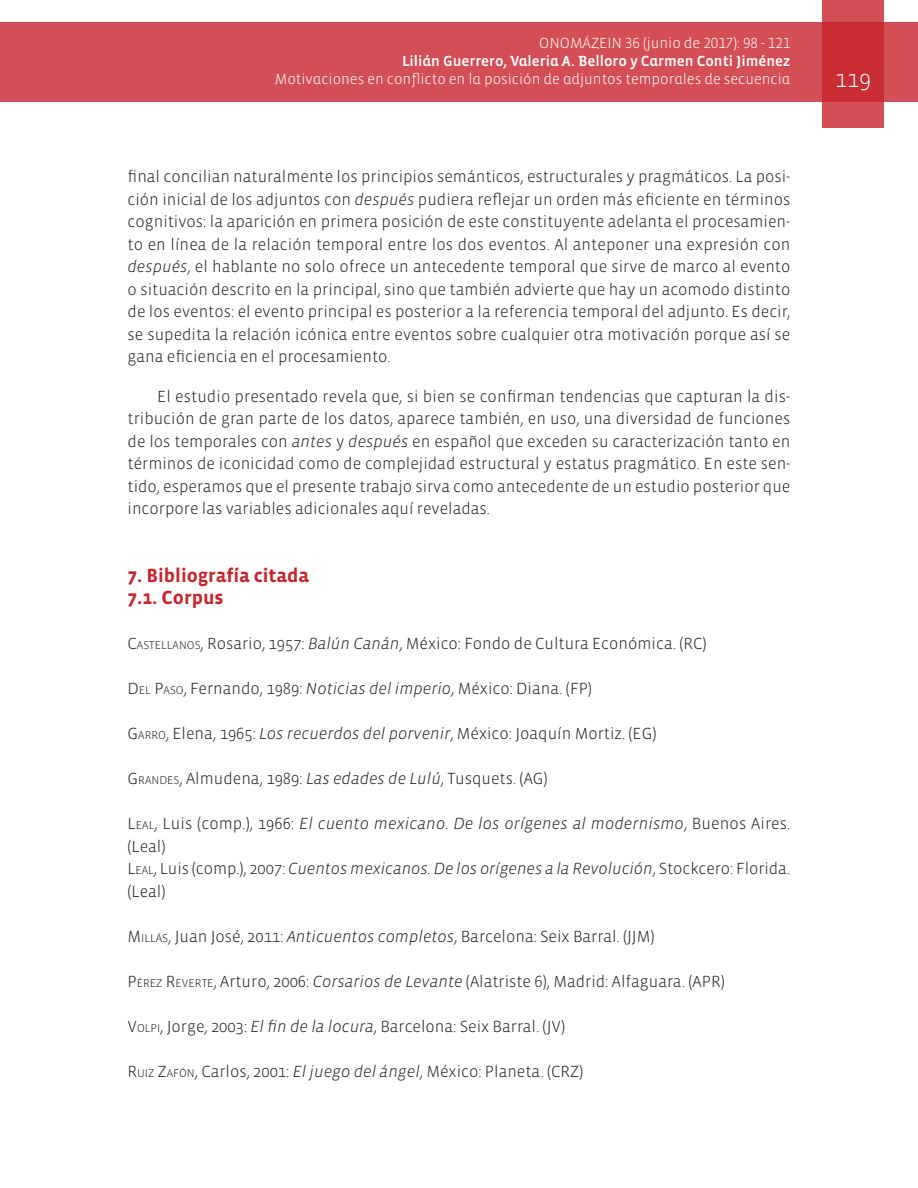
<style>
.page{position:relative;width:918px;height:1188px;background:#fff}
.page>*{position:absolute;margin:0;border:0;box-sizing:border-box;transform-origin:0 0}
.t1{font:300 24px "Vista Sans";color:#fff}
.Títulos{font:700 19.5px "Vista Sans";color:#c8242b}
.Textos{font:300 16.5px/22.5px "Vista Sans";color:#231f20;text-align:justify}
.Texto_primero{font:300 16.5px/22.5px "Vista Sans";color:#231f20}
.Texto_primero-2{font:italic 300 16.5px/22.5px "Vista Sans";letter-spacing:.005em;color:#231f20}
.t2{font:300 15px "Vista Sans Alt";color:#fff}
.t3{font:15px "Vista Sans Alt Med";color:#fff}
.s1{font-style:italic}
.s2{font-style:inherit}
.s3{font-size:11.55px}
.s4{font-style:normal}
.s5{font-style:normal;font-size:11.55px}
</style>
<div class="page">
<div style="left:0;top:23px;width:918px;height:79px;background:#d34f55"></div>
<svg style="left:822px;top:0;width:62px;height:128px;background:#cd393f"></svg>
<p class="t2" style="left:539px;top:36px;width:253px">ONOMÁZEIN 36 (junio de 2017): 98 - 121</p>
<p class="t3" style="left:402px;top:54px;width:390px">Lilián Guerrero, Valeria A. Belloro y Carmen Conti Jiménez</p>
<p class="t2" style="left:275px;top:72px;width:517px">Motivaciones en conflicto en la posición de adjuntos temporales de secuencia</p>
<h1 class="t1" style="left:835px;top:66px;width:37px">119</h1>
<p class="Textos" style="left:128px;top:166px;width:664px">final concilian naturalmente los principios semánticos, estructurales y pragmáticos. La posi&shy;ción inicial de los adjuntos con <span class="s1">después</span> pudiera reflejar un orden más eficiente en términos cognitivos: la aparición en primera posición de este constituyente adelanta el procesamien&shy;to en línea de la relación temporal entre los dos eventos. Al anteponer una expresión con <span class="s1">después</span>, el hablante no solo ofrece un antecedente temporal que sirve de marco al evento o situación descrito en la principal, sino que también advierte que hay un acomodo distinto de los eventos: el evento principal es posterior a la referencia temporal del adjunto. Es decir, se supedita la relación icónica entre eventos sobre cualquier otra motivación porque así se gana eficiencia en el procesamiento.</p>
<p class="Textos" style="left:128px;top:385px;width:664px;text-indent:30px">El estudio presentado revela que, si bien se confirman tendencias que capturan la dis&shy;tribución de gran parte de los datos, aparece también, en uso, una diversidad de funciones de los temporales con <span class="s1">antes</span> y <span class="s1">después</span> en español que exceden su caracterización tanto en términos de iconicidad como de complejidad estructural y estatus pragmático. En este sen&shy;tido, esperamos que el presente trabajo sirva como antecedente de un estudio posterior que incorpore las variables adicionales aquí reveladas.</p>
<p class="Títulos" style="left:128px;top:565px;width:183px">7. Bibliografía citada</p>
<p class="Títulos" style="left:128px;top:588px;width:98px">7.1. Corpus</p>
<p class="Texto_primero" style="left:128px;top:633px;width:581px"><span class="s2">C</span><span class="s3">ASTELLANOS</span>, Rosario, 1957: <span class="s1">Balún Canán</span>, México: Fondo de Cultura Económica. (RC)</p>
<p class="Texto_primero" style="left:128px;top:678px;width:466px"><span class="s2">D</span><span class="s3">EL</span> <span class="s2">P</span><span class="s3">ASO</span>, Fernando, 1989: <span class="s1">Noticias del imperio</span>, México: Diana. (FP)</p>
<p class="Texto_primero" style="left:128px;top:723px;width:530px"><span class="s2">G</span><span class="s3">ARRO</span>, Elena, 1965: <span class="s1">Los recuerdos del porvenir</span>, México: Joaquín Mortiz. (EG)</p>
<p class="Texto_primero" style="left:128px;top:768px;width:422px"><span class="s2">G</span><span class="s3">RAND ES</span>, Almudena, 1989: <span class="s1">Las edades de Lulú</span>, Tusquets. (AG)</p>
<p class="Texto_primero-2" style="left:128px;top:813px;width:664px"><span class="s4">L</span> <span class="s5">EAL</span><span class="s4">, Luis (comp.), 1966:</span> El cuento mexicano. De los orígenes al modernismo<span class="s4">, Buenos Aires. (Leal)</span></p>
<p class="Texto_primero" style="left:128px;top:858px;width:664px"><span class="s2">L</span> <span class="s3">EAL</span>, Luis (comp.), 2007: <span class="s1">Cuentos mexicanos. De los orígenes a la Revolución</span>, Stockcero: Florida. (Leal)</p>
<p class="Texto_primero" style="left:128px;top:925px;width:528px"><span class="s2">M</span><span class="s3">ILLÁS</span>, Juan José, 2011: <span class="s1">Anticuentos completos</span>, Barcelona: Seix Barral. (JJM)</p>
<p class="Texto_primero" style="left:128px;top:970px;width:599px"><span class="s2">P</span><span class="s3">ÉREZ</span> <span class="s2">R</span> <span class="s3">EVERTE</span>, Arturo, 2006: <span class="s1">Corsarios de Levante</span> (Alatriste 6), Madrid: Alfaguara. (APR)</p>
<p class="Texto_primero" style="left:128px;top:1015px;width:439px"><span class="s2">V</span><span class="s3">OLP I</span>, Jorge, 2003: <span class="s1">El fin de la locura</span>, Barcelona: Seix Barral. (JV)</p>
<p class="Texto_primero" style="left:128px;top:1060px;width:457px"><span class="s2">R</span> <span class="s3">UIZ</span> <span class="s2">Z</span><span class="s3">AFÓN</span>, Carlos, 2001: <span class="s1">El juego del ángel</span>, México: Planeta. (CRZ)</p>
</div>
